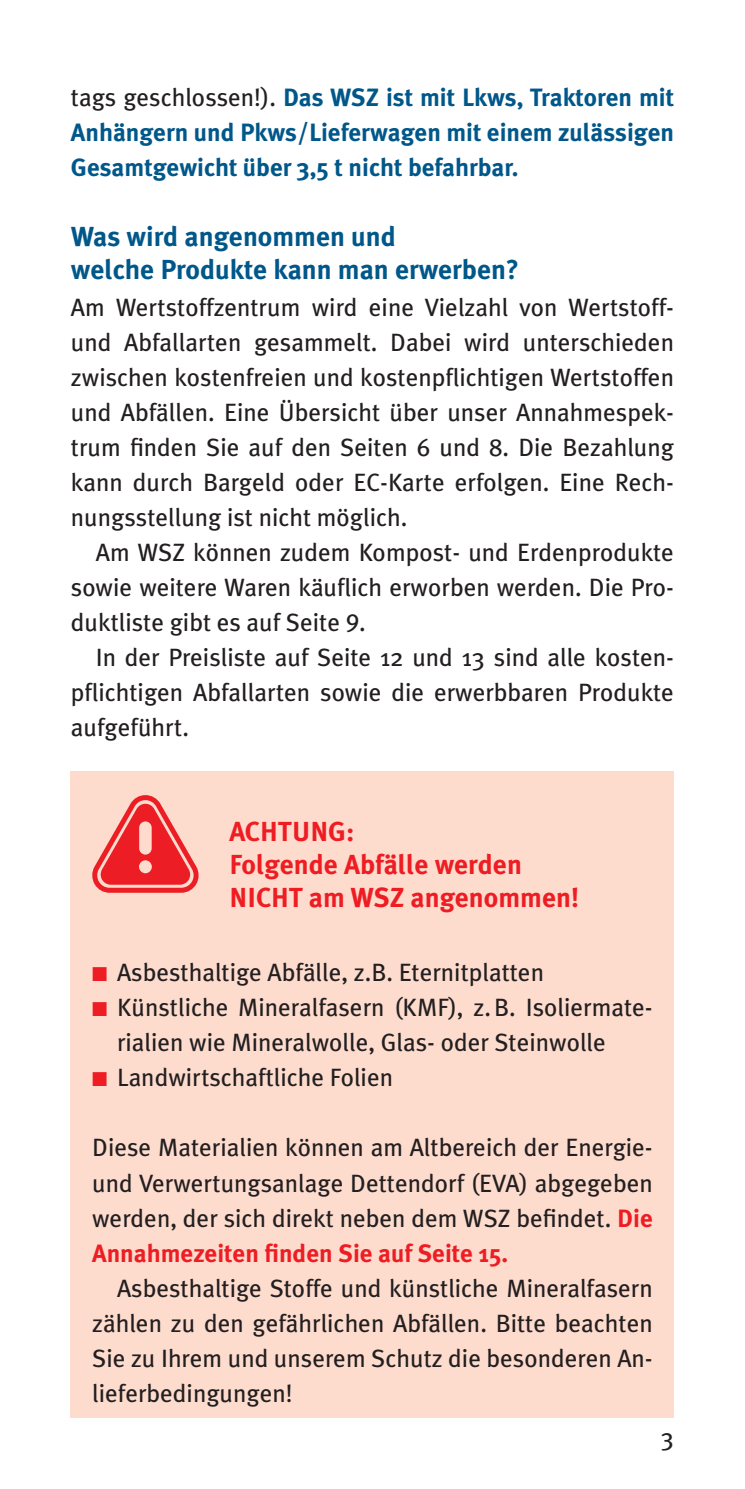
<style>
.page{position:relative;width:745px;height:1489px;background:#fff}
.page>*{position:absolute;margin:0;border:0;box-sizing:border-box;transform-origin:0 0}
.t1{font:700 27.5px/33px "Meta Plus";color:#005789}
.t2{font:700 27.5px/33px "Meta Plus";color:#ee1d23}
.t3{font:25px/35px "Meta Plus";color:#231f20;text-align:justify}
.t4{font:700 25px/35px "Meta Plus";color:#005789;text-align:justify}
.s1{font-weight:400;color:#231f20}
.s2{font-family:"Meta Plus Book Caps"}
.s3{color:#ee1d23}
.s4{font-weight:700;color:#ee1d23}
</style>
<div class="page">
<div style="left:71px;top:771px;width:602px;height:646px;background:#fddcce"></div>
<svg style="left:92px;top:795px;width:106px;height:97px"></svg>
<p class="t4" style="left:71px;top:80px;width:604px"><span class="s1">tags geschlossen!).</span> Das WSZ ist mit Lkws, Traktoren mit Anhängern und Pkws/Lieferwagen mit einem zulässigen Gesamtgewicht über 3,5 t nicht befahrbar.</p>
<p class="t1" style="left:71px;top:220px;width:449px">Was wird angenommen und<br>welche Produkte kann man erwerben?</p>
<p class="t3" style="left:71px;top:289px;width:604px">Am Wertstoffzentrum wird eine Vielzahl von Wertstoff&shy;und Abfallarten gesammelt. Dabei wird unterschieden zwischen kostenfreien und kostenpflichtigen Wertstoffen und Abfällen. Eine Übersicht über unser Annahmespek&shy;trum finden Sie auf den Seiten <span class="s2">6</span> und <span class="s2">8</span>. Die Bezahlung kann durch Bargeld oder EC-Karte erfolgen. Eine Rech&shy;nungsstellung ist nicht möglich.</p>
<p class="t3" style="left:71px;top:534px;width:604px;text-indent:25px">Am WSZ können zudem Kompost- und Erdenprodukte sowie weitere Waren käuflich erworben werden. Die Pro&shy;duktliste gibt es auf Seite <span class="s2">9</span>.</p>
<p class="t3" style="left:71px;top:639px;width:604px;text-indent:25px">In der Preisliste auf Seite 12 und 13 sind alle kosten&shy;pflichtigen Abfallarten sowie die erwerbbaren Produkte aufgeführt.</p>
<p class="t2" style="left:229px;top:815px;width:351px">ACHTUNG:<br>Folgende Abfälle werden<br>NICHT am WSZ angenommen!</p>
<p class="t3" style="left:92px;top:954px;width:453px"><span class="s3">■</span> Asbesthaltige Abfälle, z.B. Eternitplatten</p>
<p class="t3" style="left:117px;top:989px;width:534px;text-indent:-25px"><span class="s3">■</span> Künstliche Mineralfasern (KMF), z.B. Isoliermate&shy;rialien wie Mineralwolle, Glas- oder Steinwolle</p>
<p class="t3" style="left:92px;top:1059px;width:302px"><span class="s3">■</span> Landwirtschaftliche Folien</p>
<p class="t3" style="left:92px;top:1129px;width:561px">Diese Materialien können am Altbereich der Energie&shy;und Verwertungsanlage Dettendorf (EVA) abgegeben werden, der sich direkt neben dem WSZ befindet. <span class="s4">Die Annahmezeiten finden Sie auf Seite 15.</span></p>
<p class="t3" style="left:92px;top:1269px;width:561px;text-indent:25px">Asbesthaltige Stoffe und künstliche Mineralfasern zählen zu den gefährlichen Abfällen. Bitte beachten Sie zu Ihrem und unserem Schutz die besonderen An&shy;lieferbedingungen!</p>
<p class="t3" style="left:660px;top:1418px;width:15px">3</p>
</div>
